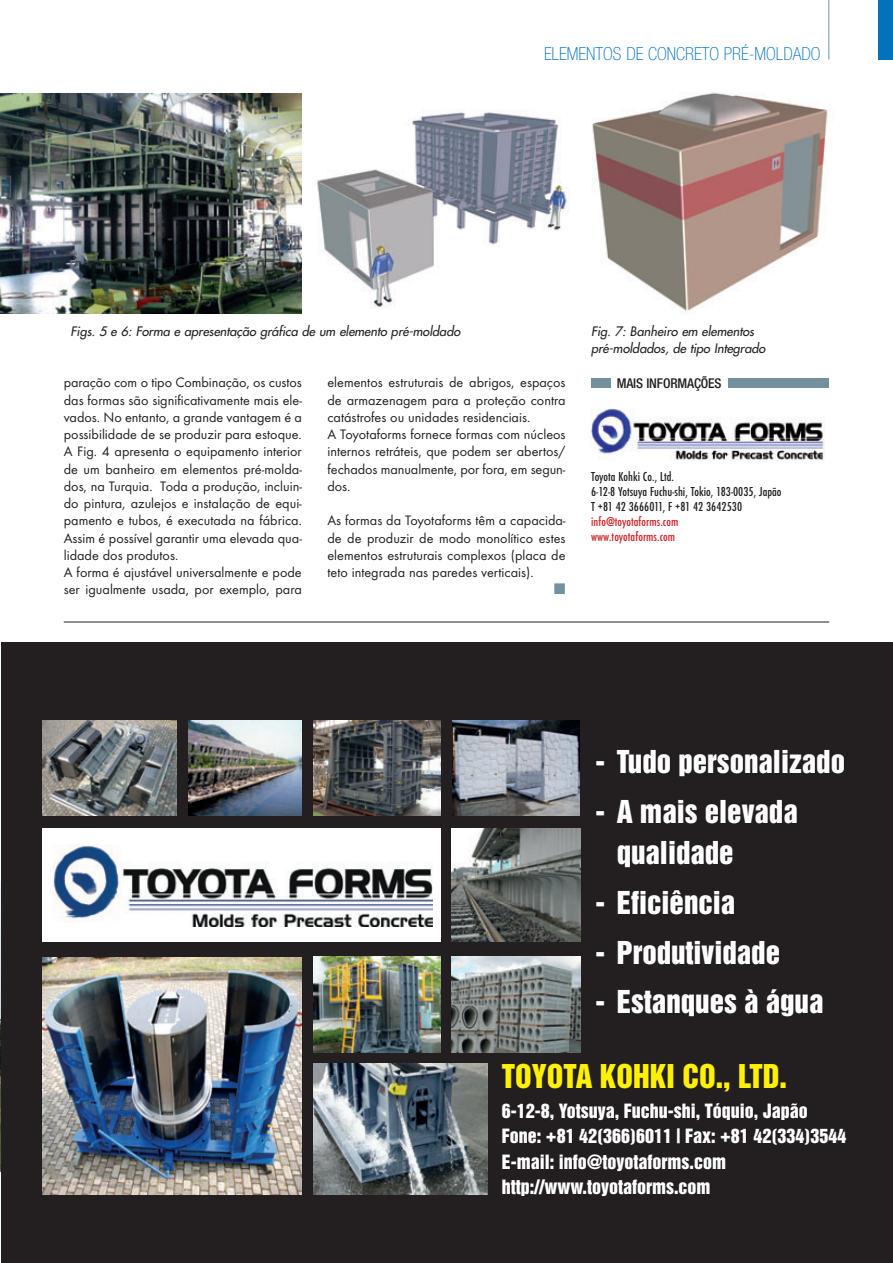
<style>
.page{position:relative;width:893px;height:1263px;background:#fff}
.page>*{position:absolute;margin:0;border:0;box-sizing:border-box;transform-origin:0 0}
.t1{font:30px "Helvetica Inserat";color:#fff101}
.t2{font:28.8px/41.2px "Helvetica Inserat";color:#fff}
.t3{font:18px/25.5px "Helvetica Inserat";color:#fff}
.t4{font:100 condensed 18px "Helvetica Neue";color:#0372bb}
.t5{font:14.25px/17.2px "Futura T";color:#231f20}
.t6{font:500 condensed 13.5px/15px "Futura T";letter-spacing:.005em;color:#231f20}
.t7{font:500 condensed 13.5px/15px "Futura T";letter-spacing:.005em;color:#d1232a}
.t8{font:500 condensed 13.5px "Helvetica Neue";letter-spacing:-.01em;color:#231f20}
.t9{font:italic 12.75px/17.2px "Futura";color:#231f20}
</style>
<div class="page">
<div style="left:1px;top:642px;width:892px;height:621px;background:#231f20"></div>
<img style="left:43px;top:720px;width:133px;height:96px">
<img style="left:189px;top:720px;width:112px;height:96px">
<img style="left:313px;top:720px;width:128px;height:96px">
<img style="left:313px;top:957px;width:128px;height:95px">
<img style="left:452px;top:957px;width:128px;height:95px">
<img style="left:313px;top:1064px;width:174px;height:130px">
<img style="left:453px;top:720px;width:127px;height:96px">
<div style="left:43px;top:828px;width:398px;height:114px;background:#fff"></div>
<img style="left:52px;top:844px;width:380px;height:82px">
<img style="left:452px;top:828px;width:128px;height:114px">
<img style="left:43px;top:957px;width:258px;height:237px">
<hr style="left:828px;top:0;width:1px;height:60px;background:#73909f">
<div style="left:878px;top:0;width:15px;height:60px;background:#0372bb"></div>
<img style="left:591px;top:409px;width:233px;height:52px">
<div style="left:591px;top:378px;width:19px;height:10px;background:#73909f"></div>
<div style="left:729px;top:378px;width:100px;height:10px;background:#73909f"></div>
<img style="left:1px;top:94px;width:301px;height:219px">
<img style="left:317px;top:109px;width:253px;height:199px">
<img style="left:592px;top:92px;width:237px;height:223px">
<img style="left:0;top:881px;width:1px;height:291px">
<hr style="left:64px;top:622px;width:765px;height:1px;background:#231f20">
<p class="t4" style="left:544px;top:43px;width:278px">ELEMENTOS DE CONCRETO PRÉ-MOLDADO</p>
<p class="t9" style="left:70px;top:322px;width:394px">Figs. 5 e 6: Forma e apresentação gráfica de um elemento pré-moldado</p>
<p class="t9" style="left:591px;top:322px;width:178px">Fig. 7: Banheiro em elementos pré-moldados, de tipo Integrado</p>
<p class="t5" style="left:64px;top:374px;width:240px">paração com o tipo Combinação, os custos das formas são significativamente mais ele&shy;vados. No entanto, a grande vantagem é a possibilidade de se produzir para estoque.<br>A Fig. 4 apresenta o equipamento interior de um banheiro em elementos pré-molda&shy;dos, na Turquia. Toda a produção, incluin&shy;do pintura, azulejos e instalação de equi&shy;pamento e tubos, é executada na fábrica.<br>Assim é possível garantir uma elevada qua&shy;lidade dos produtos.<br>A forma é ajustável universalmente e pode ser igualmente usada, por exemplo, para</p>
<p class="t5" style="left:327px;top:374px;width:240px">elementos estruturais de abrigos, espaços de armazenagem para a proteção contra catástrofes ou unidades residenciais.<br>A Toyotaforms fornece formas com núcleos internos retráteis, que podem ser abertos/ fechados manualmente, por fora, em segun&shy;dos.</p>
<p class="t5" style="left:327px;top:512px;width:240px;text-align:justify">As formas da Toyotaforms têm a capacida&shy;de de produzir de modo monolítico estes elementos estruturais complexos (placa de teto integrada nas paredes verticais).</p>
<p class="t8" style="left:617px;top:375px;width:106px">MAIS INFORMAÇÕES</p>
<p class="t6" style="left:591px;top:468px;width:192px">Toyota Kohki Co., Ltd.<br>6-12-8 Yotsuya Fuchu-shi, Tokio, 183-0035, Japão<br>T +81 42 3666011, F +81 42 3642530</p>
<p class="t7" style="left:591px;top:513px;width:89px">info@toyotaforms.com www.toyotaforms.com</p>
<h2 class="t2" style="left:595px;top:741px;width:251px">- Tudo personalizado</h2>
<h2 class="t2" style="left:617px;top:791px;width:183px;text-indent:-21px">- A mais elevada qualidade</h2>
<h2 class="t2" style="left:595px;top:882px;width:141px">- Eficiência</h2>
<h2 class="t2" style="left:595px;top:932px;width:186px">- Produtividade</h2>
<h2 class="t2" style="left:595px;top:981px;width:230px">- Estanques à água</h2>
<h1 class="t1" style="left:502px;top:1058px;width:286px">TOYOTA KOHKI CO., LTD.</h1>
<p class="t3" style="left:502px;top:1098px;width:346px">6-12-8, Yotsuya, Fuchu-shi, Tóquio, Japão Fone: +81 42(366)6011 | Fax: +81 42(334)3544<br>E-mail: info@toyotaforms.com http://www.toyotaforms.com</p>
</div>
